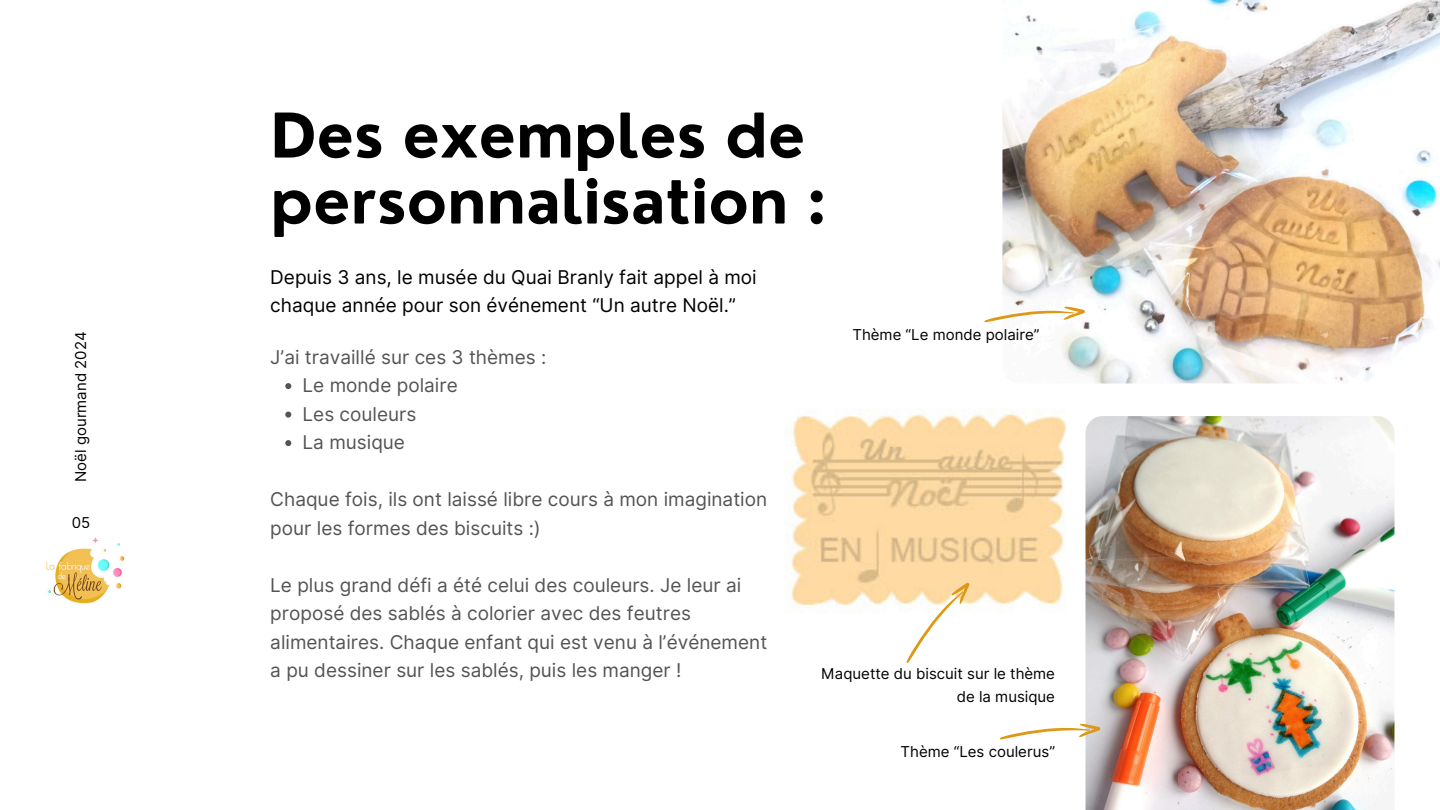
<style>
.page{position:relative;width:1440px;height:810px;background:#fff}
.page>*{position:absolute;margin:0;border:0;box-sizing:border-box;transform-origin:0 0}
.t1{font:700 60px/66px "Nourd";color:#000}
.t2{font:19px/28.5px "Inter";color:#545454}
.t3{font:19px/28.5px "Inter";color:#000}
.t4{font:15px "Inter";color:#000}
</style>
<div class="page">
<img style="left:46px;top:537px;width:79px;height:67px">
<img style="left:785px;top:383px;width:316px;height:224px">
<img style="left:1085px;top:416px;width:309px;height:394px">
<img style="left:1002px;top:0;width:438px;height:383px">
<svg style="left:285px;top:383px;width:6px;height:6px"></svg>
<svg style="left:285px;top:412px;width:6px;height:6px"></svg>
<svg style="left:285px;top:440px;width:6px;height:6px"></svg>
<svg style="left:898px;top:579px;width:76px;height:85px"></svg>
<svg style="left:999px;top:722px;width:102px;height:19px"></svg>
<svg style="left:984px;top:305px;width:101px;height:19px"></svg>
<p class="t4" style="left:72px;top:482px;width:152px;rotate:-90deg">Noël gourmand 2024</p>
<p class="t4" style="left:72px;top:514px;width:20px">05</p>
<h2 class="t1" style="left:270px;top:102px;width:558px">Des exemples de personnalisation :</h2>
<p class="t3" style="left:270px;top:263px;width:488px">Depuis 3 ans, le musée du Quai Branly fait appel à moi chaque année pour son événement “Un autre Noël.”</p>
<p class="t4" style="left:852px;top:326px;width:189px">Thème “Le monde polaire”</p>
<p class="t2" style="left:270px;top:342px;width:277px">J’ai travaillé sur ces 3 thèmes :</p>
<p class="t2" style="left:303px;top:371px;width:157px">Le monde polaire</p>
<p class="t2" style="left:303px;top:399px;width:115px">Les couleurs</p>
<h2 class="t2" style="left:303px;top:428px;width:104px">La musique</h2>
<h2 class="t2" style="left:270px;top:485px;width:498px">Chaque fois, ils ont laissé libre cours à mon imagination pour les formes des biscuits :)</h2>
<p class="t2" style="left:270px;top:570px;width:498px">Le plus grand défi a été celui des couleurs. Je leur ai proposé des sablés à colorier avec des feutres alimentaires. Chaque enfant qui est venu à l’événement a pu dessiner sur les sablés, puis les manger !</p>
<p class="t4" style="left:821px;top:665px;width:235px">Maquette du biscuit sur le thème</p>
<h2 class="t4" style="left:957px;top:687px;width:100px">de la musique</h2>
<p class="t4" style="left:901px;top:743px;width:156px">Thème “Les coulerus”</p>
</div>
